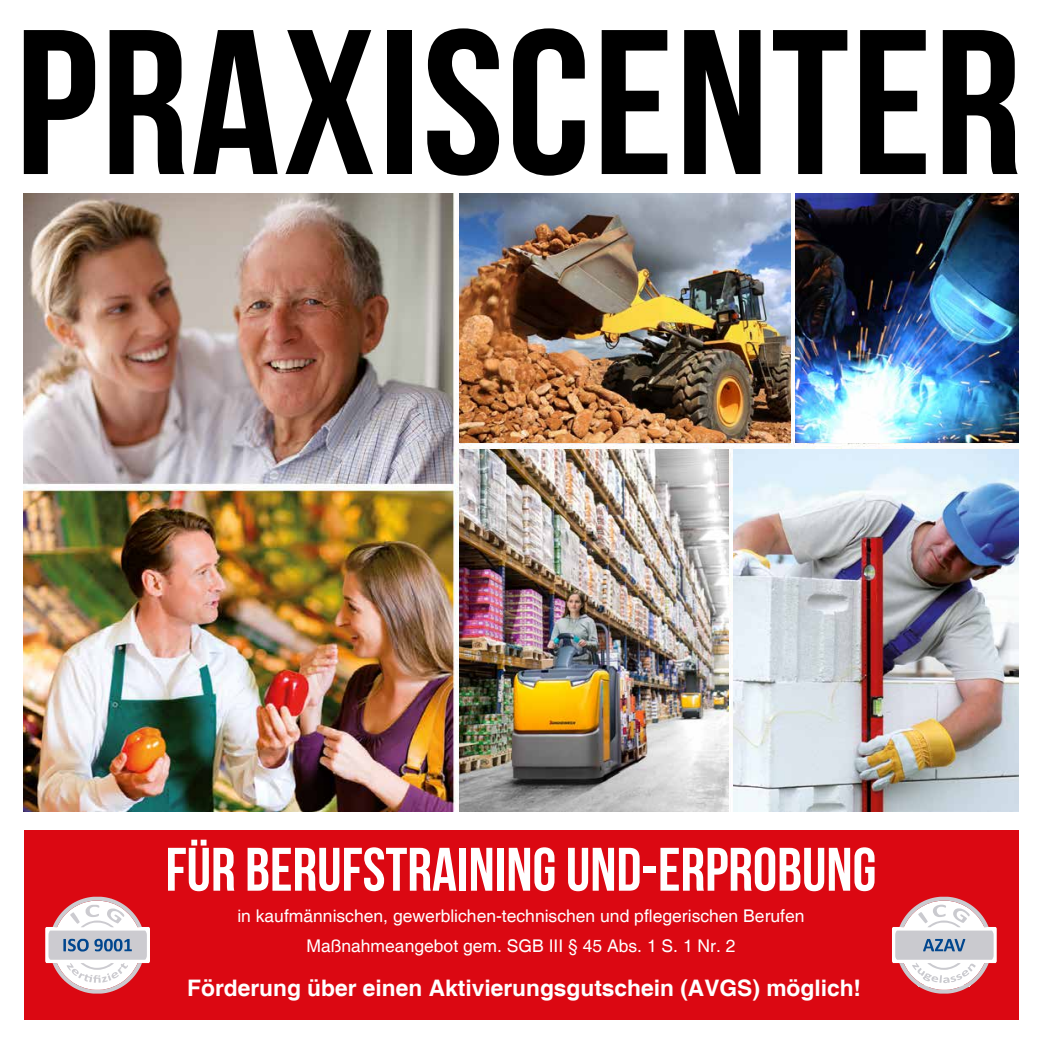
<style>
.page{position:relative;width:1042px;height:1042px;background:#fff}
.page>*{position:absolute;margin:0;border:0;box-sizing:border-box;transform-origin:0 0}
.t1{font:700 205.62px "Bebas Neue";letter-spacing:.01em;color:#000;scale:1.06 1}
.t2{font:700 61.25px "Bebas Neue";color:#fff}
.t3{font:700 22.75px "Helvetica";color:#fff}
.t4{font:17.5px/29.8px "Helvetica";color:#fff;text-align:center}
</style>
<div class="page">
<div style="left:24px;top:830px;width:994px;height:189px;background:#db0812"></div>
<img style="left:24px;top:193px;width:994px;height:618px">
<svg style="left:892px;top:897px;width:104px;height:96px"></svg>
<svg style="left:45px;top:897px;width:105px;height:96px"></svg>
<img style="left:796px;top:193px;width:222px;height:249px">
<img style="left:459px;top:193px;width:331px;height:249px">
<img style="left:733px;top:449px;width:285px;height:362px">
<img style="left:459px;top:449px;width:269px;height:362px">
<h1 class="t1" style="left:15px;top:-10px;width:951px">PRAXISCENTER</h1>
<h2 class="t2" style="left:166px;top:836px;width:712px">FÜR BERUFSTRAINING UND-ERPROBUNG</h2>
<p class="t4" style="left:237px;top:902px;width:569px">in kaufmännischen, gewerblichen-technischen und pflegerischen Berufen<br>Maßnahmeangebot gem. SGB III § 45 Abs. 1 S. 1 Nr. 2</p>
<h3 class="t3" style="left:187px;top:974px;width:675px">Förderung über einen Aktivierungsgutschein (AVGS) möglich!</h3>
</div>
